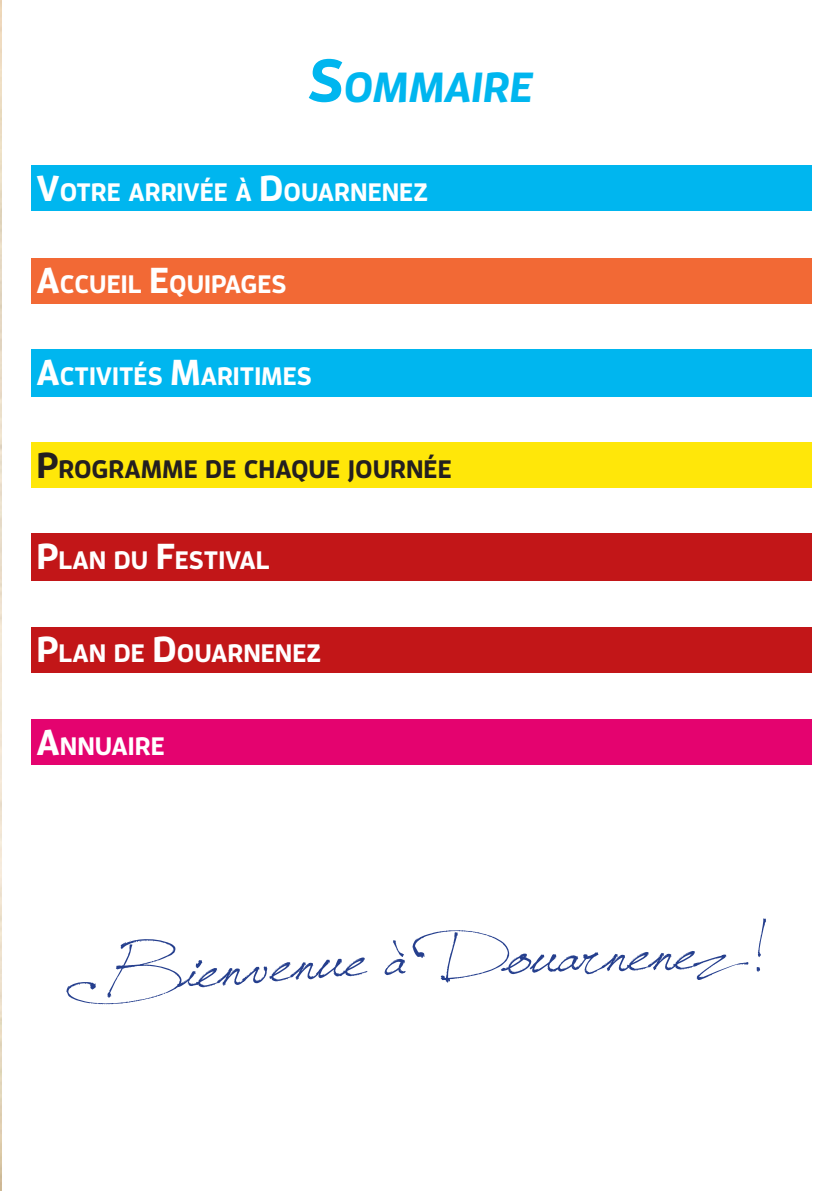
<style>
.page{position:relative;width:840px;height:1191px;background:#fff}
.page>*{position:absolute;margin:0;border:0;box-sizing:border-box;transform-origin:0 0}
.t1{font:74px "Jellyka Saint Andrew's Queen";color:#253f8e}
.t2{font:italic 700 42px "Enzo OT";color:#00b6ef}
.t3{font:700 25.2px "Enzo OT";color:#fff}
.t4{font:700 25.2px "Enzo OT";color:#231f20}
.s1{font-size:60px}
.s2{font-size:36px}
</style>
<div class="page">
<div style="left:31px;top:165px;width:779px;height:46px;background:#00b6ef"></div>
<div style="left:31px;top:258px;width:779px;height:45px;background:#f26935"></div>
<div style="left:31px;top:349px;width:779px;height:47px;background:#00b6ef"></div>
<div style="left:31px;top:442px;width:779px;height:46px;background:#ffe709"></div>
<div style="left:31px;top:534px;width:779px;height:47px;background:#c21618"></div>
<div style="left:31px;top:627px;width:779px;height:45px;background:#c21618"></div>
<div style="left:31px;top:719px;width:779px;height:46px;background:#e4036f"></div>
<p class="t2" style="left:308px;top:62px;width:226px"><span class="s1">S</span>OMMAIRE</p>
<p class="t3" style="left:36px;top:176px;width:393px"><span class="s2">V</span>OTRE ARRIVÉE À <span class="s2">D</span>OUARNENEZ</p>
<p class="t3" style="left:36px;top:268px;width:251px"><span class="s2">A</span>CCUEIL <span class="s2">E</span>QUIPAGES</p>
<p class="t3" style="left:36px;top:360px;width:276px"><span class="s2">A</span>CTIVITÉS <span class="s2">M</span>ARITIMES</p>
<p class="t4" style="left:36px;top:453px;width:416px"><span class="s2">P</span>ROGRAMME DE CHAQUE JOURNÉE</p>
<p class="t3" style="left:36px;top:544px;width:235px"><span class="s2">P</span>LAN DU <span class="s2">F</span>ESTIVAL</p>
<p class="t3" style="left:36px;top:637px;width:286px"><span class="s2">P</span>LAN DE <span class="s2">D</span>OUARNENEZ</p>
<p class="t3" style="left:36px;top:730px;width:130px"><span class="s2">A</span>NNUAIRE</p>
<p class="t1" style="left:72px;top:929px;width:195px;rotate:-5deg">Bienv</p>
<p class="t1" style="left:383px;top:905px;width:385px;rotate:-1deg">à Douarnenez!</p>
</div>
